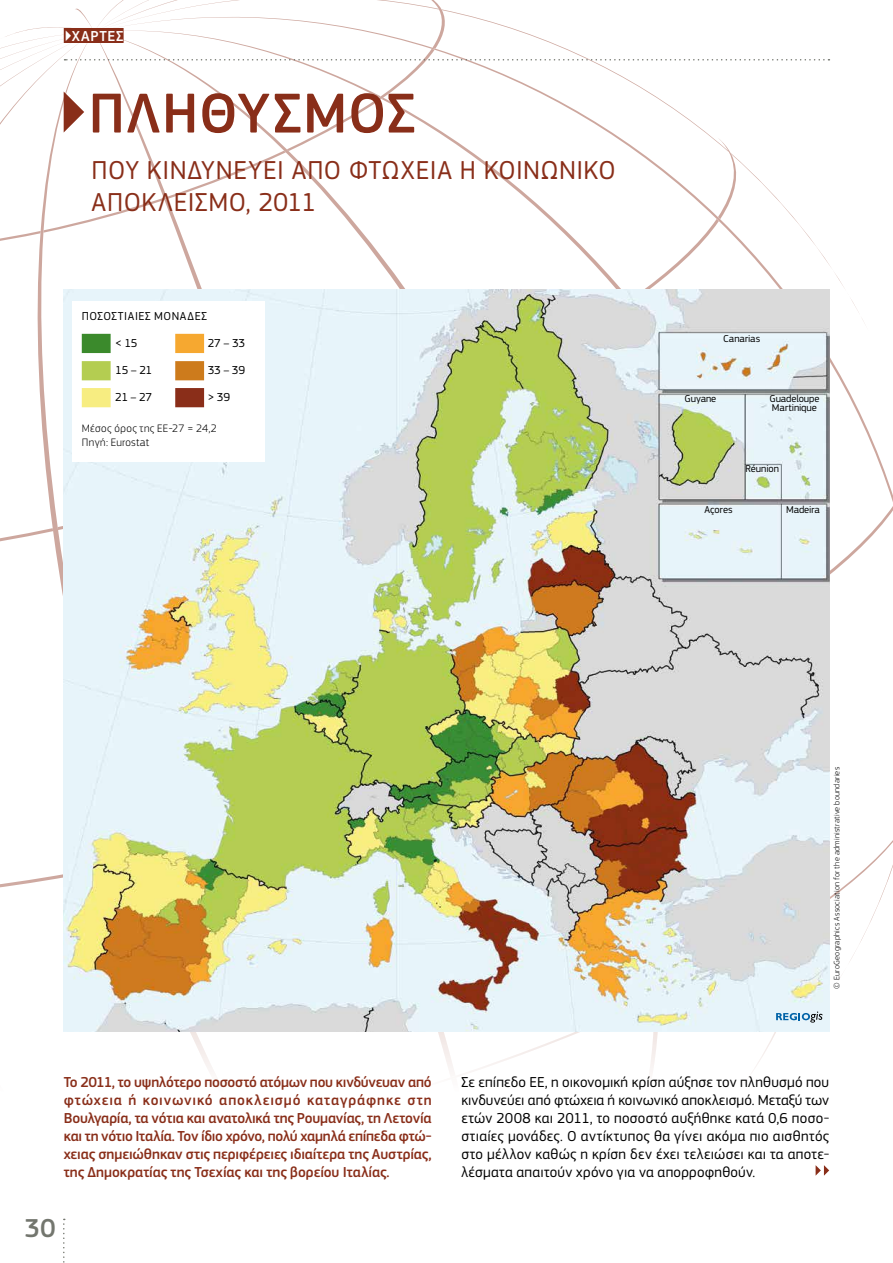
<style>
.page{position:relative;width:893px;height:1263px;background:#fff}
.page>*{position:absolute;margin:0;border:0;box-sizing:border-box;transform-origin:0 0}
.t1{font:500 58.5px "EC Square Sans Pro";letter-spacing:.025em;color:#892e19}
.t2{font:27px/31.5px "EC Square Sans Pro";letter-spacing:.015em;color:#892e19}
.t3{font:500 27px "EC Square Sans Pro";color:#73766e}
.t4{font:500 15px/18px "EC Square Sans Pro";letter-spacing:-.005em;color:#892e19;text-align:justify}
.t5{font:15px/18px "EC Square Sans Pro";letter-spacing:.02em;color:#000;text-align:justify}
.t6{font:500 15px "EC Square Sans Pro";letter-spacing:.05em;color:#fff}
.t7{font:12px "EC Square Sans Pro";letter-spacing:.035em;color:#000}
.t8{font:300 11.25px/13.5px "EC Square Sans Pro";letter-spacing:.035em;color:#000}
.t9{font:10.35px/9.6px "EC Square Sans Pro";letter-spacing:-.005em;color:#000}
.t10{font:300 8.25px "EC Square Sans Pro";letter-spacing:.025em;color:#000}
</style>
<div class="page">
<svg style="left:34px;top:279px;width:64px;height:941px"></svg>
<img style="left:64px;top:289px;width:765px;height:742px">
<svg style="left:776px;top:1011px;width:46px;height:11px"></svg>
<svg style="left:816px;top:1165px;width:13px;height:11px"></svg>
<div style="left:72px;top:301px;width:193px;height:160px;background:#fff"></div>
<svg style="left:82px;top:334px;width:29px;height:19px"></svg>
<svg style="left:82px;top:361px;width:29px;height:19px"></svg>
<svg style="left:82px;top:388px;width:29px;height:19px"></svg>
<svg style="left:175px;top:388px;width:29px;height:19px"></svg>
<svg style="left:175px;top:334px;width:29px;height:19px"></svg>
<svg style="left:175px;top:361px;width:29px;height:19px"></svg>
<svg style="left:63px;top:1219px;width:2px;height:44px"></svg>
<svg style="left:0;top:0;width:829px;height:279px"></svg>
<p class="t6" style="left:64px;top:27px;width:61px">▶ΧΑΡΤΕΣ</p>
<h1 class="t1" style="left:56px;top:79px;width:361px">▶ΠΛΗΘΥΣΜΌΣ</h1>
<h2 class="t2" style="left:92px;top:155px;width:522px">ΠΟΥ ΚΙΝΔΥΝΕΎΕΙ ΑΠΌ ΦΤΏΧΕΙΑ Ή ΚΟΙΝΩΝΙΚΌ<br>ΑΠΟΚΛΕΙΣΜΌ, 2011</h2>
<p class="t7" style="left:82px;top:309px;width:127px">ΠΟΣΟΣΤΙΑΊ ΕΣ ΜΟΝΆΔΕΣ</p>
<p class="t7" style="left:115px;top:336px;width:24px">&lt; 15</p>
<p class="t7" style="left:115px;top:363px;width:39px">15 – 21</p>
<p class="t7" style="left:115px;top:390px;width:39px">21 – 27</p>
<p class="t7" style="left:208px;top:336px;width:39px">27 – 33</p>
<p class="t7" style="left:208px;top:363px;width:39px">33 – 39</p>
<p class="t7" style="left:208px;top:390px;width:24px">&gt; 39</p>
<p class="t8" style="left:82px;top:421px;width:137px">Μέσος όρος της ΕΕ-27 = 24,2<br>Πηγή: Eurostat</p>
<p class="t9" style="left:723px;top:334px;width:38px">Canarias</p>
<p class="t9" style="left:684px;top:394px;width:33px">Guyane</p>
<p class="t9" style="left:769px;top:394px;width:51px">Guadeloupe<br>Martinique</p>
<p class="t9" style="left:746px;top:464px;width:35px">Réunion</p>
<p class="t9" style="left:705px;top:504px;width:30px">Açores</p>
<p class="t9" style="left:786px;top:504px;width:35px">Madeira</p>
<p class="t10" style="left:832px;top:989px;width:223px;rotate:-90deg">© EuroGeographics Association for the administrative boundaries</p>
<p class="t4" style="left:64px;top:1073px;width:369px">Το 2011, το υψηλότερο ποσοστό ατόμων που κινδύνευαν από φτώχεια ή κοινωνικό αποκλεισμό καταγράφηκε στη Βουλγαρία, τα νότια και ανατολικά της Ρουμανίας, τη Λετονία και τη νότιο Ιταλία. Τον ίδιο χρόνο, πολύ χαμηλά επίπεδα φτώ&shy;χειας σημειώθηκαν στις περιφέρειες ιδιαίτερα της Αυστρίας, της Δημοκρατίας της Τσεχίας και της βορείου Ιταλίας.</p>
<p class="t5" style="left:461px;top:1073px;width:369px">Σε επίπεδο ΕΕ, η οικονομική κρίση αύξησε τον πληθυσμό που κινδυνεύει από φτώχεια ή κοινωνικό αποκλεισμό. Μεταξύ των ετών 2008 και 2011, το ποσοστό αυξήθηκε κατά 0,6 ποσο&shy;στιαίες μονάδες. Ο αντίκτυπος θα γίνει ακόμα πιο αισθητός στο μέλλον καθώς η κρίση δεν έχει τελειώσει και τα αποτε&shy;λέσματα απαιτούν χρόνο για να απορροφηθούν.</p>
<h2 class="t3" style="left:25px;top:1212px;width:32px">30</h2>
</div>
